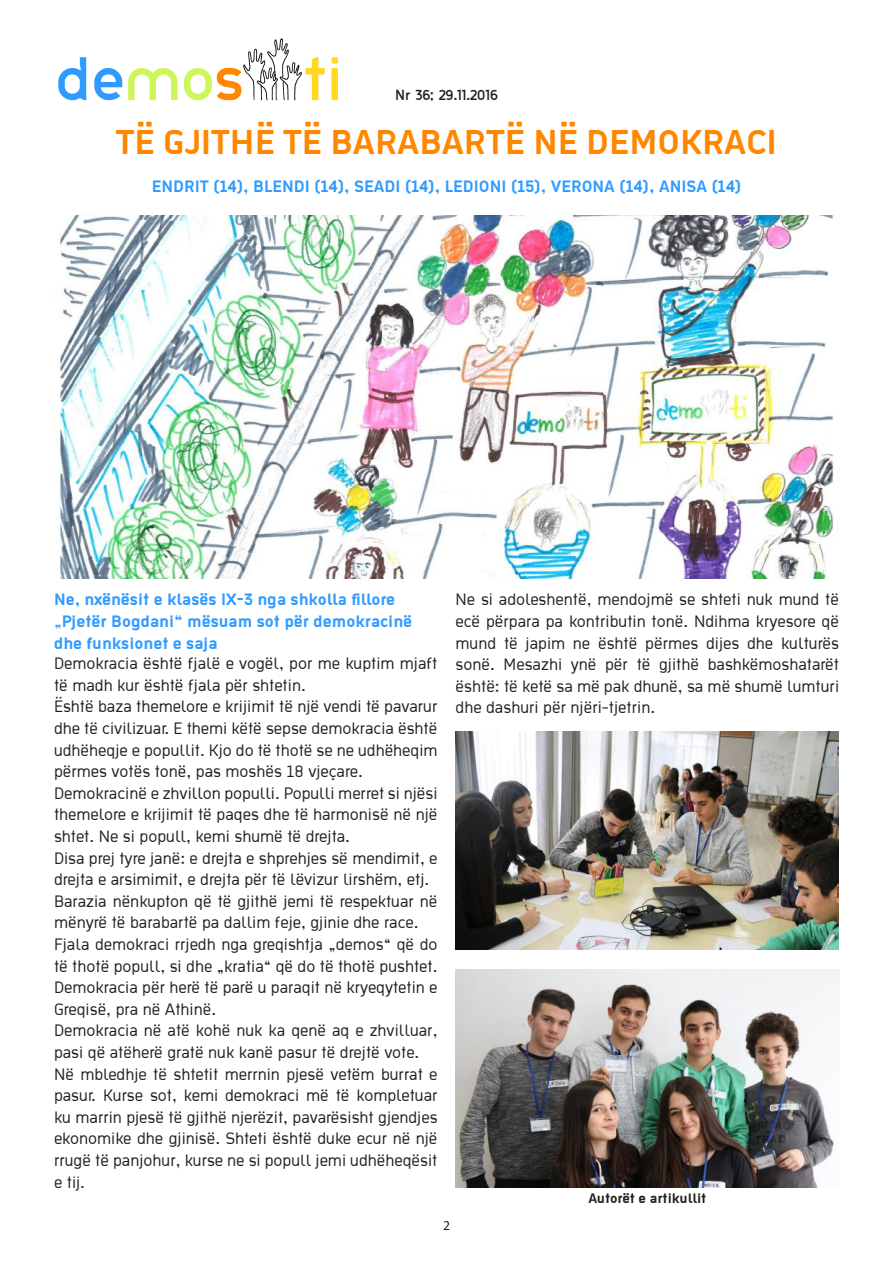
<style>
.page{position:relative;width:893px;height:1263px;background:#fff}
.page>*{position:absolute;margin:0;border:0;box-sizing:border-box;transform-origin:0 0}
.t1{font:700 37.5px "Ekstropia";color:#ff8700}
.t2{font:18px/21.6px "Ekstropia";color:#241f1f}
.t3{font:700 18px/21.6px "Ekstropia";color:#309bff}
.t4{font:700 15px "Ekstropia";color:#241f1f}
.t5{font:13.5px "Thelbi Kujtesa";color:#241f1f}
.t6{font:13.5px "Myriad Pro";color:#241f1f}
</style>
<div class="page">
<svg style="left:58px;top:57px;width:28px;height:43px"></svg>
<svg style="left:94px;top:68px;width:28px;height:32px"></svg>
<svg style="left:128px;top:68px;width:50px;height:32px"></svg>
<svg style="left:331px;top:57px;width:7px;height:43px"></svg>
<svg style="left:184px;top:38px;width:141px;height:62px"></svg>
<img style="left:54px;top:216px;width:784px;height:362px">
<img style="left:456px;top:969px;width:383px;height:219px">
<img style="left:455px;top:731px;width:383px;height:218px">
<p class="t5" style="left:395px;top:85px;width:104px">Nr 36; 29.11.2016</p>
<h1 class="t1" style="left:116px;top:120px;width:663px">TË GJITHË TË BARABARTË NË DEMOKRACI</h1>
<p class="t3" style="left:152px;top:175px;width:591px">ENDRIT (14), BLENDI (14), SEADI (14), LEDIONI (15), VERONA (14), ANISA (14)</p>
<p class="t3" style="left:54px;top:588px;width:360px">Ne, nxënësit e klasës IX-3 nga shkolla fillore „Pjetër Bogdani“ mësuam sot për demokracinë dhe funksionet e saja</p>
<p class="t2" style="left:54px;top:652px;width:385px">Demokracia është fjalë e vogël, por me kuptim mjaft të madh kur është fjala për shtetin.<br>Është baza themelore e krijimit të një vendi të pavarur dhe të civilizuar. E themi këtë sepse demokracia është udhëheqje e popullit. Kjo do të thotë se ne udhëheqim përmes votës tonë, pas moshës 18 vjeçare.<br>Demokracinë e zhvillon populli. Populli merret si njësi themelore e krijimit të paqes dhe të harmonisë në një shtet. Ne si popull, kemi shumë të drejta.<br>Disa prej tyre janë: e drejta e shprehjes së mendimit, e drejta e arsimimit, e drejta për të lëvizur lirshëm, etj.<br>Barazia nënkupton që të gjithë jemi të respektuar në mënyrë të barabartë pa dallim feje, gjinie dhe race.<br>Fjala demokraci rrjedh nga greqishtja „demos“ që do të thotë popull, si dhe „kratia“ që do të thotë pushtet.<br>Demokracia për herë të parë u paraqit në kryeqytetin e Greqisë, pra në Athinë.<br>Demokracia në atë kohë nuk ka qenë aq e zhvilluar, pasi që atëherë gratë nuk kanë pasur të drejtë vote.<br>Në mbledhje të shtetit merrnin pjesë vetëm burrat e pasur. Kurse sot, kemi demokraci më të kompletuar ku marrin pjesë të gjithë njerëzit, pavarësisht gjendjes ekonomike dhe gjinisë. Shteti është duke ecur në një rrugë të panjohur, kurse ne si popull jemi udhëheqësit e tij.</p>
<p class="t2" style="left:456px;top:588px;width:385px;text-align:justify">Ne si adoleshentë, mendojmë se shteti nuk mund të ecë përpara pa kontributin tonë. Ndihma kryesore që mund të japim ne është përmes dijes dhe kulturës sonë. Mesazhi ynë për të gjithë bashkëmoshatarët është: të ketë sa më pak dhunë, sa më shumë lumturi dhe dashuri për njëri-tjetrin.</p>
<p class="t4" style="left:588px;top:1189px;width:120px">Autorët e artikullit</p>
<p class="t6" style="left:443px;top:1217px;width:8px">2</p>
</div>
